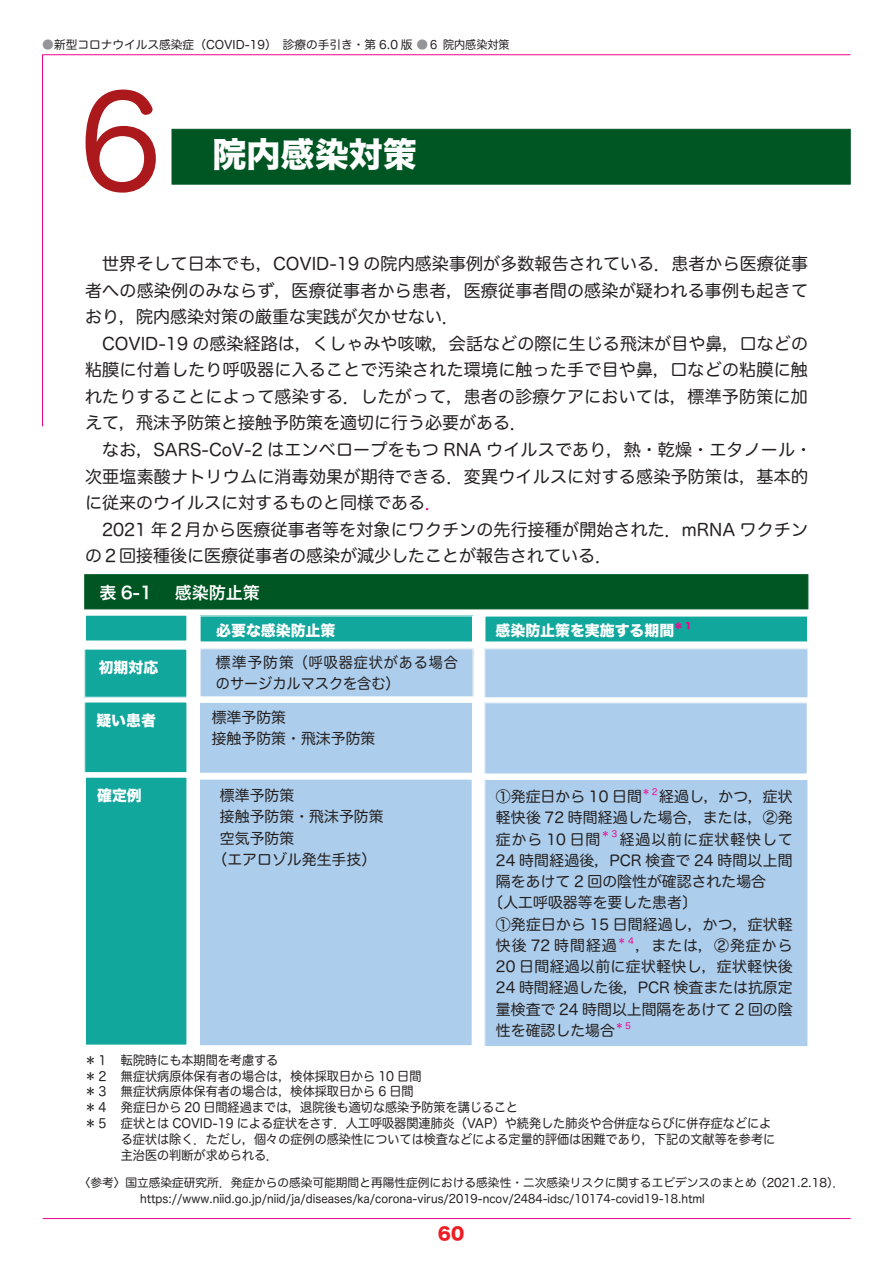
<style>
.page{position:relative;width:893px;height:1263px;background:#fff}
.page>*{position:absolute;margin:0;border:0;box-sizing:border-box;transform-origin:0 0}
.t1{font:127.5px "Hira Maru Pro N W4";color:#ab191d}
.t2{font:34.05px "Hira Kaku Std W8";color:#fff}
.t3{font:16.95px/26.5px "Hira Maru Pro N W4";letter-spacing:.01em;color:#231f20;text-align:justify}
.t4{font:16.95px "Hiragino Sans W6";color:#fff}
.t5{font:16.95px "Hira Kaku Std N W8";color:#ee1d23}
.t6{font:14.85px/21.3px "Hira Maru Pro N W4";color:#231f20}
.t7{font:14.85px/21.3px "Hira Maru Pro N W4";letter-spacing:.06em;color:#231f20}
.t8{font:14.85px "Hira Kaku Std W8";color:#fff}
.t9{font:12.75px "Hira Maru Pro N W4";color:#231f20;scale:.95 1}
.t10{font:11.7px "Hira Maru Pro N W4";color:#231f20}
.t11{font:11.7px "Hira Maru Pro N W4";color:#231f20;scale:.95 1}
.t12{font:8.7px "Hira Maru Pro N W4";color:#ed028c}
.t13{font:8.7px "Hira Kaku Std W8";color:#ed028c}
.s1{color:#939598}
.s2{color:#ed028c}
</style>
<div class="page">
<hr style="left:43px;top:54px;width:807px;height:1px;background:#ed028c">
<hr style="left:42px;top:55px;width:1px;height:371px;background:#ed028c">
<hr style="left:43px;top:1218px;width:808px;height:1px;background:#ed028c">
<div style="left:172px;top:129px;width:678px;height:55px;background:#005623;border:1px solid #005623"></div>
<div style="left:200px;top:649px;width:273px;height:48px;background:#accdeb"></div>
<div style="left:200px;top:648px;width:273px;height:49px;border:1px solid #fff"></div>
<div style="left:85px;top:649px;width:102px;height:48px;background:#12a79d"></div>
<div style="left:199px;top:702px;width:274px;height:71px;background:#accdeb"></div>
<div style="left:199px;top:702px;width:274px;height:71px;border:1px solid #fff"></div>
<div style="left:85px;top:702px;width:102px;height:71px;background:#12a79d"></div>
<div style="left:85px;top:702px;width:102px;height:71px;border:1px solid #fff"></div>
<div style="left:199px;top:779px;width:273px;height:267px;background:#accdeb"></div>
<div style="left:199px;top:779px;width:273px;height:267px;border:1px solid #fff"></div>
<div style="left:85px;top:777px;width:102px;height:268px;background:#12a79d"></div>
<div style="left:85px;top:777px;width:102px;height:268px;border:1px solid #fff"></div>
<div style="left:485px;top:649px;width:323px;height:49px;background:#accdeb"></div>
<div style="left:485px;top:648px;width:323px;height:50px;border:1px solid #fff"></div>
<div style="left:485px;top:703px;width:322px;height:71px;background:#accdeb"></div>
<div style="left:485px;top:703px;width:322px;height:71px;border:1px solid #fff"></div>
<div style="left:485px;top:779px;width:323px;height:267px;background:#accdeb"></div>
<div style="left:485px;top:779px;width:323px;height:268px;border:1px solid #fff"></div>
<div style="left:200px;top:616px;width:272px;height:26px;background:#12a79d"></div>
<div style="left:485px;top:616px;width:322px;height:26px;background:#12a79d"></div>
<div style="left:85px;top:615px;width:102px;height:26px;background:#12a79d"></div>
<div style="left:85px;top:574px;width:723px;height:35px;background:#005623;border:1px solid #005623"></div>
<p class="t10" style="left:42px;top:34px;width:469px"><span class="s1">●</span>新型コロナウイルス感染症（COVID-19）　診療の手引き・第 6.0 版 <span class="s1">●</span>６院内感染対策</p>
<p class="t1" style="left:56px;top:31px;width:129px">６</p>
<p class="t2" style="left:213px;top:135px;width:206px">院内感染対策</p>
<p class="t3" style="left:85px;top:249px;width:725px">　世界そして日本でも，COVID-19 の院内感染事例が多数報告されている．患者から医療従事者への感染例のみならず，医療従事者から患者，医療従事者間の感染が疑われる事例も起きており，院内感染対策の厳重な実践が欠かせない．</p>
<p class="t3" style="left:85px;top:329px;width:724px">　COVID-19 の感染経路は，くしゃみや咳嗽，会話などの際に生じる飛沫が目や鼻，口などの粘膜に付着したり呼吸器に入ることで汚染された環境に触った手で目や鼻，口などの粘膜に触れたりすることによって感染する．したがって，患者の診療ケアにおいては，標準予防策に加えて，飛沫予防策と接触予防策を適切に行う必要がある．</p>
<p class="t3" style="left:85px;top:435px;width:729px;text-align:left">　なお，SARS-CoV-2 はエンベロープをもつ RNA ウイルスであり，熱・乾燥・エタノール・次亜塩素酸ナトリウムに消毒効果が期待できる．変異ウイルスに対する感染予防策は，基本的に従来のウイルスに対するものと同様である<span class="s2">．</span></p>
<p class="t3" style="left:85px;top:515px;width:724px">　2021 年２月から医療従事者等を対象にワクチンの先行接種が開始された．mRNA ワクチンの２回接種後に医療従事者の感染が減少したことが報告されている．</p>
<p class="t4" style="left:100px;top:577px;width:54px">表 6-1</p>
<p class="t4" style="left:175px;top:577px;width:87px">感染防止策</p>
<p class="t8" style="left:216px;top:622px;width:121px">必要な感染防止策</p>
<p class="t13" style="left:674px;top:621px;width:19px">* 1</p>
<p class="t8" style="left:496px;top:622px;width:180px">感染防止策を実施する期間</p>
<p class="t8" style="left:99px;top:659px;width:61px">初期対応</p>
<p class="t8" style="left:96px;top:712px;width:61px">疑い患者</p>
<p class="t7" style="left:216px;top:650px;width:243px">標準予防策（呼吸器症状がある場合のサージカルマスクを含む(</p>
<p class="t6" style="left:212px;top:706px;width:76px">標準予防策</p>
<p class="t6" style="left:212px;top:727px;width:165px">接触予防策・飛沫予防策</p>
<p class="t8" style="left:97px;top:787px;width:46px">確定例</p>
<p class="t6" style="left:220px;top:784px;width:76px">標準予防策</p>
<p class="t6" style="left:220px;top:805px;width:165px">接触予防策・飛沫予防策</p>
<p class="t6" style="left:220px;top:826px;width:76px">空気予防策</p>
<p class="t6" style="left:213px;top:848px;width:165px">（エアロゾル発生手技(</p>
<p class="t12" style="left:642px;top:784px;width:19px">＊２</p>
<p class="t6" style="left:496px;top:785px;width:147px">①発症日から 10 日間</p>
<p class="t6" style="left:496px;top:806px;width:298px">軽快後 72 時間経過した場合，または，②発</p>
<p class="t7" style="left:620px;top:827px;width:174px">経過以前に症状軽快して</p>
<p class="t6" style="left:659px;top:785px;width:135px">経過し，かつ，症状</p>
<p class="t12" style="left:601px;top:826px;width:19px">＊３</p>
<p class="t6" style="left:496px;top:827px;width:298px">症から 10 日間<br>24 時間経過後，PCR 検査で 24 時間以上間隔をあけて 2 回の陰性が確認された場合</p>
<p class="t6" style="left:488px;top:891px;width:210px">〔人工呼吸器等を要した患者〔</p>
<p class="t6" style="left:496px;top:912px;width:298px;text-align:right">①発症日から 15 日間経過し，かつ，症状軽，または，②発症から</p>
<p class="t12" style="left:617px;top:933px;width:19px">＊４</p>
<p class="t6" style="left:496px;top:934px;width:298px">快後 72 時間経過<br>20 日間経過以前に症状軽快し，症状軽快後<br>24 時間経過した後，PCR 検査または抗原定量検査で 24 時間以上間隔をあけて 2 回の陰</p>
<p class="t12" style="left:615px;top:1018px;width:19px">*５</p>
<p class="t6" style="left:496px;top:1019px;width:121px">性を確認した場合</p>
<p class="t9" style="left:85px;top:1049px;width:206px">＊１　転院時にも本期間を考慮する</p>
<p class="t9" style="left:85px;top:1065px;width:356px">＊２　無症状病原体保有者の場合は，検体採取日から 10 日間</p>
<p class="t9" style="left:85px;top:1080px;width:348px">＊３　無症状病原体保有者の場合は，検体採取日から 6 日間</p>
<p class="t9" style="left:85px;top:1096px;width:458px">＊４　発症日から 20 日間経過までは，退院後も適切な感染予防策を講じること</p>
<p class="t9" style="left:85px;top:1112px;width:724px">＊５　症状とは COVID-19 による症状をさす．人工呼吸器関連肺炎（VAP）や続発した肺炎や合併症ならびに併存症などによ</p>
<p class="t9" style="left:121px;top:1128px;width:690px">る症状は除く．ただし，個々の症例の感染性については検査などによる定量的評価は困難であり，下記の文献等を参考に</p>
<p class="t9" style="left:121px;top:1144px;width:167px">主治医の判断が求められる．</p>
<p class="t10" style="left:755px;top:1172px;width:91px">)2021.2.18 ．(</p>
<p class="t10" style="left:79px;top:1172px;width:680px">〈参考〉国立感染症研究所．発症からの感染可能期間と再陽性症例における感染性・二次感染リスクに関するエビデンスのまとめ</p>
<p class="t11" style="left:140px;top:1188px;width:596px">https://www.niid.go j p. /niid/ja/diseases/ka/corona-virus/2019-ncov/2484-idsc/10174-covid19-18.html</p>
<p class="t5" style="left:438px;top:1224px;width:28px">60</p>
</div>
